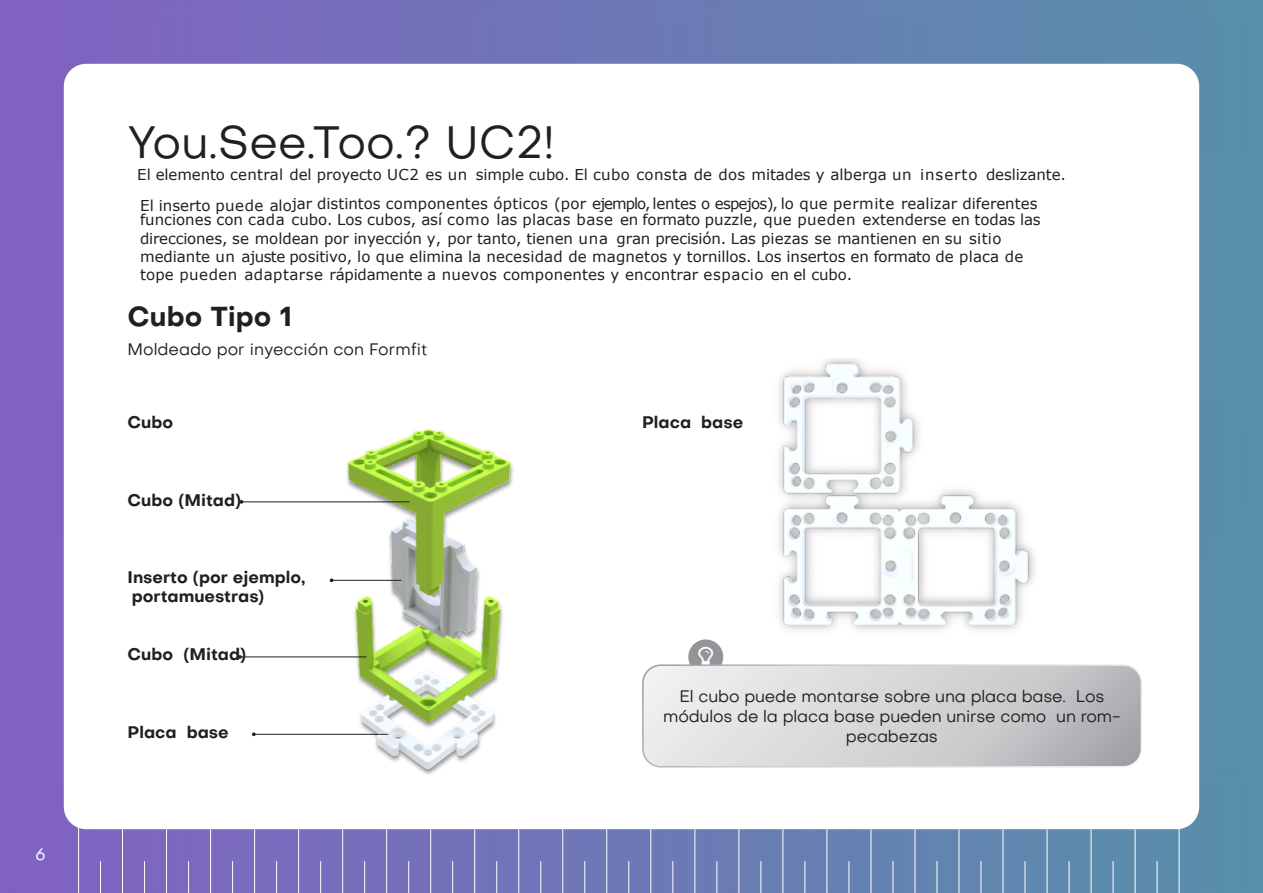
<style>
.page{position:relative;width:1263px;height:893px;background:#fff}
.page>*{position:absolute;margin:0;border:0;box-sizing:border-box;transform-origin:0 0}
.t1{font:45px "Objectivity";color:#231f20}
.t2{font:700 27px "Objectivity";color:#231f20}
.t3{font:16.5px/19.8px "Objectivity";letter-spacing:-.01em;color:#231f20;text-align:center}
.t4{font:700 16.5px "Objectivity";color:#231f20}
.t5{font:16.5px "Objectivity";color:#fff}
.t6{font:15px/29.2px "Verdana";color:#231f20}
</style>
<div class="page">
<img style="left:0;top:0;width:1263px;height:893px">
<div style="left:68px;top:68px;width:1127px;height:757px;background:#fff;border-radius:18px"></div>
<div style="left:64px;top:64px;width:1135px;height:765px;border:9px solid #fff;border-radius:18px"></div>
<hr style="left:1135px;top:829px;width:1px;height:64px;background:#fff">
<hr style="left:914px;top:829px;width:1px;height:64px;background:#fff">
<hr style="left:408px;top:861px;width:1px;height:32px;background:#fff">
<hr style="left:694px;top:829px;width:1px;height:64px;background:#fff">
<hr style="left:188px;top:861px;width:1px;height:32px;background:#fff">
<hr style="left:1025px;top:861px;width:1px;height:32px;background:#fff">
<hr style="left:1179px;top:827px;width:1px;height:66px;background:#fff">
<hr style="left:804px;top:861px;width:1px;height:32px;background:#fff">
<hr style="left:298px;top:829px;width:1px;height:64px;background:#fff">
<hr style="left:584px;top:861px;width:1px;height:32px;background:#fff">
<hr style="left:1113px;top:861px;width:1px;height:32px;background:#fff">
<hr style="left:892px;top:861px;width:1px;height:32px;background:#fff">
<hr style="left:386px;top:829px;width:1px;height:64px;background:#fff">
<hr style="left:672px;top:861px;width:1px;height:32px;background:#fff">
<hr style="left:166px;top:829px;width:1px;height:64px;background:#fff">
<hr style="left:1003px;top:829px;width:1px;height:64px;background:#fff">
<hr style="left:1157px;top:861px;width:1px;height:32px;background:#fff">
<hr style="left:782px;top:829px;width:1px;height:64px;background:#fff">
<hr style="left:276px;top:861px;width:1px;height:32px;background:#fff">
<hr style="left:562px;top:829px;width:1px;height:64px;background:#fff">
<hr style="left:1069px;top:861px;width:1px;height:32px;background:#fff">
<hr style="left:848px;top:861px;width:1px;height:32px;background:#fff">
<hr style="left:342px;top:829px;width:1px;height:64px;background:#fff">
<hr style="left:628px;top:861px;width:1px;height:32px;background:#fff">
<hr style="left:122px;top:829px;width:1px;height:64px;background:#fff">
<hr style="left:959px;top:829px;width:1px;height:64px;background:#fff">
<hr style="left:452px;top:861px;width:1px;height:32px;background:#fff">
<hr style="left:738px;top:829px;width:1px;height:64px;background:#fff">
<hr style="left:232px;top:861px;width:1px;height:32px;background:#fff">
<hr style="left:518px;top:829px;width:1px;height:64px;background:#fff">
<hr style="left:1091px;top:829px;width:1px;height:64px;background:#fff">
<hr style="left:870px;top:829px;width:1px;height:64px;background:#fff">
<hr style="left:364px;top:861px;width:1px;height:32px;background:#fff">
<hr style="left:650px;top:829px;width:1px;height:64px;background:#fff">
<hr style="left:144px;top:861px;width:1px;height:32px;background:#fff">
<hr style="left:981px;top:861px;width:1px;height:32px;background:#fff">
<hr style="left:474px;top:829px;width:1px;height:64px;background:#fff">
<hr style="left:760px;top:861px;width:1px;height:32px;background:#fff">
<hr style="left:254px;top:829px;width:1px;height:64px;background:#fff">
<hr style="left:540px;top:861px;width:1px;height:32px;background:#fff">
<hr style="left:1047px;top:829px;width:1px;height:64px;background:#fff">
<hr style="left:826px;top:829px;width:1px;height:64px;background:#fff">
<hr style="left:320px;top:861px;width:1px;height:32px;background:#fff">
<hr style="left:606px;top:829px;width:1px;height:64px;background:#fff">
<hr style="left:100px;top:861px;width:1px;height:32px;background:#fff">
<hr style="left:78px;top:827px;width:1px;height:66px;background:#fff">
<hr style="left:937px;top:861px;width:1px;height:32px;background:#fff">
<hr style="left:430px;top:829px;width:1px;height:64px;background:#fff">
<hr style="left:716px;top:861px;width:1px;height:32px;background:#fff">
<hr style="left:210px;top:829px;width:1px;height:64px;background:#fff">
<hr style="left:496px;top:861px;width:1px;height:32px;background:#fff">
<img style="left:336px;top:429px;width:177px;height:346px">
<hr style="left:241px;top:501px;width:169px;height:1px;background:#231f20">
<hr style="left:332px;top:580px;width:69px;height:1px;background:#231f20">
<hr style="left:240px;top:656px;width:126px;height:1px;background:#231f20">
<svg style="left:238px;top:655px;width:4px;height:4px"></svg>
<hr style="left:254px;top:734px;width:134px;height:1px;background:#231f20">
<svg style="left:252px;top:732px;width:4px;height:4px"></svg>
<img style="left:778px;top:359px;width:255px;height:272px">
<div style="left:688px;top:639px;width:35px;height:35px;background:#939598;border-radius:50%"></div>
<svg style="left:643px;top:667px;width:496px;height:100px"></svg>
<div style="left:642px;top:664px;width:500px;height:103px;border:2px solid #fff;border-radius:18px"></div>
<svg style="left:698px;top:664px;width:15px;height:5px"></svg>
<p class="t5" style="left:35px;top:844px;width:12px">6</p>
<p class="t1" style="left:128px;top:112px;width:428px">You.See.Too.? UC2!</p>
<p class="t6" style="left:137px;top:160px;width:930px">El elemento central del proyecto UC2 es un simple cubo. El cubo consta de dos mitades y alberga un inserto deslizante.<br>El inserto puede alojar distintos componentes ópticos (por ejemplo,lentes o espejos), lo que permite realizar diferentes</p>
<p class="t6" style="left:140px;top:210px;width:902px;line-height:19.5px">funciones con cada cubo. Los cubos, así como las placas base en formato puzzle, que pueden extenderse en todas las direcciones, se moldean por inyección y, por tanto, tienen una gran precisión. Las piezas se mantienen en su sitio</p>
<p class="t6" style="left:140px;top:248px;width:885px;line-height:18px">mediante un ajuste positivo, lo que elimina la necesidad de magnetos y tornillos. Los insertos en formato de placa de tope pueden adaptarse rápidamente a nuevos componentes y encontrar espacio en el cubo.</p>
<p class="t2" style="left:128px;top:297px;width:166px">Cubo Tipo 1</p>
<p class="t3" style="left:128px;top:339px;width:301px">Moldeado por inyección con Formfit</p>
<p class="t4" style="left:128px;top:411px;width:47px">Cubo</p>
<p class="t4" style="left:128px;top:489px;width:115px">Cubo (Mitad)</p>
<p class="t4" style="left:128px;top:565px;width:179px">Inserto (por ejemplo,</p>
<p class="t4" style="left:132px;top:584px;width:134px">portamuestras)</p>
<p class="t4" style="left:128px;top:642px;width:120px">Cubo (Mitad)</p>
<p class="t4" style="left:128px;top:720px;width:103px">Placa base</p>
<p class="t4" style="left:642px;top:411px;width:103px">Placa base</p>
<p class="t3" style="left:663px;top:686px;width:459px">El cubo puede montarse sobre una placa base. Los módulos de la placa base pueden unirse como un rom&shy;pecabezas</p>
</div>
